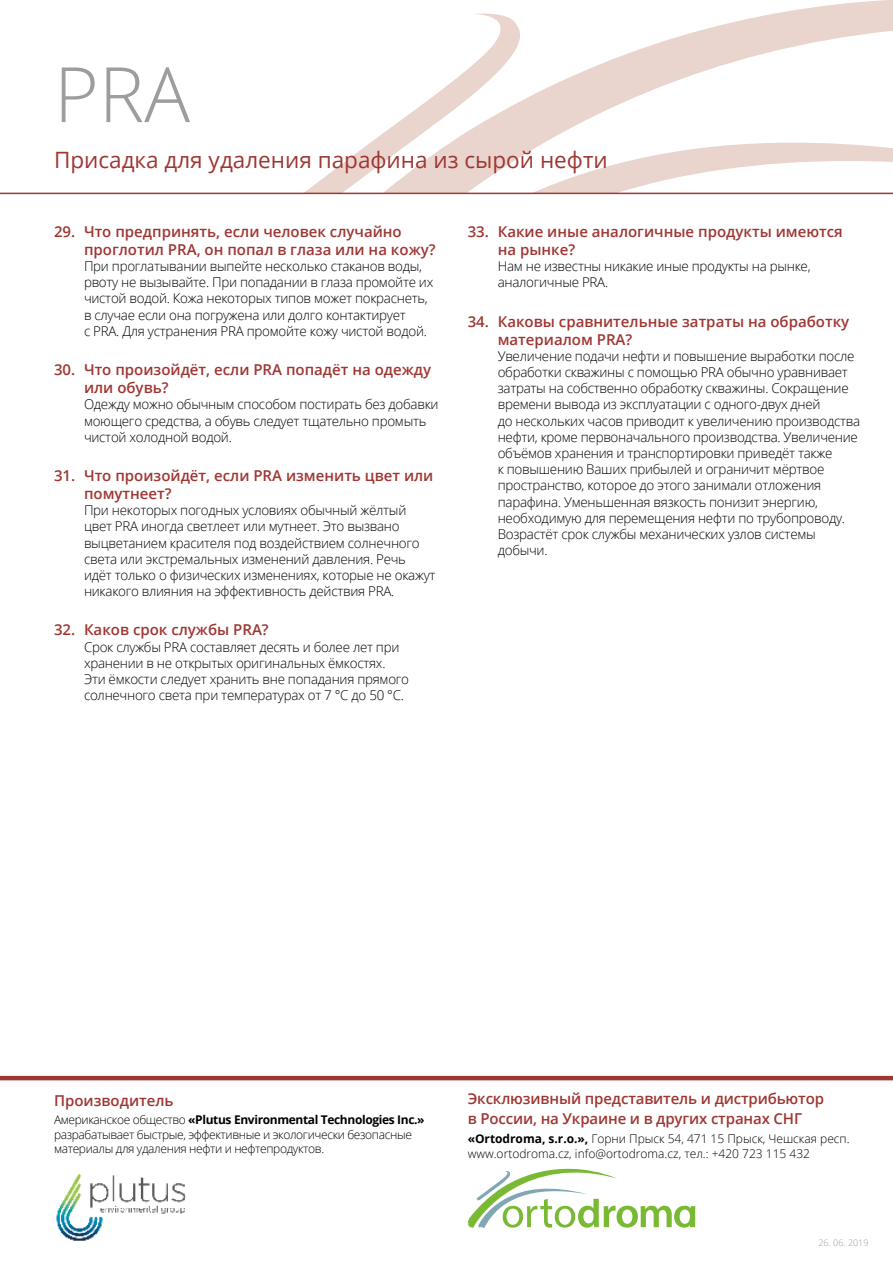
<style>
.page{position:relative;width:893px;height:1263px;background:#fff}
.page>*{position:absolute;margin:0;border:0;box-sizing:border-box;transform-origin:0 0}
.t1{font:300 76.5px "Open Sans";color:#9d9d9c}
.t2{font:22.5px "Open Sans";color:#9e3632}
.t3{font:600 15px/18px "Open Sans";color:#9e3632}
.t4{font:300 13.5px/16.2px "Open Sans";letter-spacing:-.02em;color:#000}
.t5{font:300 12px/14.4px "Open Sans";letter-spacing:-.03em;color:#000}
.t6{font:300 12px/14.4px "Open Sans";color:#000}
.t7{font:300 9px "Open Sans";color:#9d9d9c}
.s1{font-weight:700}
</style>
<div class="page">
<svg style="left:475px;top:0;width:418px;height:14px"></svg>
<svg style="left:302px;top:14px;width:591px;height:179px"></svg>
<hr style="left:0;top:1076px;width:893px;height:4px;background:#9e3632">
<hr style="left:0;top:193px;width:893px;height:1px;background:#9e3632">
<svg style="left:468px;top:1168px;width:227px;height:60px"></svg>
<img style="left:56px;top:1174px;width:130px;height:67px">
<h1 class="t1" style="left:54px;top:42px;width:138px">PRA</h1>
<h2 class="t2" style="left:54px;top:145px;width:555px">Присадка для удаления парафина из сырой нефти</h2>
<p class="t3" style="left:84px;top:222px;width:353px;text-indent:-30px">29. Что предпринять, если человек случайно проглотил PRA, он попал в глаза или на кожу?</p>
<p class="t4" style="left:84px;top:258px;width:351px">При проглатывании выпейте несколько стаканов воды, рвоту не вызывайте. При попадании в глаза промойте их чистой водой. Кожа некоторых типов может покраснеть, в случае если она погружена или долго контактирует<br>с PRA. Для устранения PRA промойте кожу чистой водой.</p>
<p class="t3" style="left:84px;top:360px;width:349px;text-indent:-30px">30. Что произойдёт, если PRA попадёт на одежду или обувь?</p>
<p class="t4" style="left:84px;top:396px;width:356px">Одежду можно обычным способом постирать без добавки моющего средства, а обувь следует тщательно промыть чистой холодной водой.</p>
<p class="t3" style="left:84px;top:466px;width:351px;text-indent:-30px">31. Что произойдёт, если PRA изменить цвет или помутнеет?</p>
<p class="t4" style="left:84px;top:502px;width:353px">При некоторых погодных условиях обычный жёлтый цвет PRA иногда светлеет или мутнеет. Это вызвано выцветанием красителя под воздействием солнечного света или экстремальных изменений давления. Речь идёт только о физических изменениях, которые не окажут никакого влияния на эффективность действия PRA.</p>
<p class="t3" style="left:54px;top:621px;width:216px">32. Каков срок службы PRA?</p>
<p class="t4" style="left:84px;top:638px;width:327px">Срок службы PRA составляет десять и более лет при хранении в не открытых оригинальных ёмкостях.<br>Эти ёмкости следует хранить вне попадания прямого солнечного света при температурах от 7 °C до 50 °C.</p>
<p class="t3" style="left:498px;top:222px;width:347px;text-indent:-30px">33. Какие иные аналогичные продукты имеются на рынке?</p>
<p class="t4" style="left:498px;top:258px;width:314px">Нам не известны никакие иные продукты на рынке, аналогичные PRA.</p>
<p class="t3" style="left:498px;top:312px;width:353px;text-indent:-30px">34. Каковы сравнительные затраты на обработку материалом PRA?</p>
<p class="t4" style="left:498px;top:347px;width:364px">Увеличение подачи нефти и повышение выработки после обработки скважины с помощью PRA обычно уравнивает затраты на собственно обработку скважины. Сокращение времени вывода из эксплуатации с одного-двух дней<br>до нескольких часов приводит к увеличению производства нефти, кроме первоначального производства. Увеличение объёмов хранения и транспортировки приведёт также<br>к повышению Ваших прибылей и ограничит мёртвое пространство, которое до этого занимали отложения парафина. Уменьшенная вязкость понизит энергию, необходимую для перемещения нефти по трубопроводу.<br>Возрастёт срок службы механических узлов системы добычи.</p>
<p class="t3" style="left:54px;top:1091px;width:121px">Производитель</p>
<p class="t5" style="left:54px;top:1112px;width:372px">Американское общество <span class="s1">«Plutus Environmental Technologies Inc.» </span>разрабатывает быстрые, эффективные и экологически безопасные материалы для удаления нефти и нефтепродуктов.</p>
<p class="t3" style="left:468px;top:1089px;width:358px;line-height:19.8px">Эксклюзивный представитель и дистрибьютор в России, на Украине и в других странах СНГ</p>
<p class="t6" style="left:468px;top:1131px;width:383px"><span class="s1">«Ortodroma, s.r.o.»,</span> Горни Прыск 54, 471 15 Прыск, Чешская респ. www.ortodroma.cz, info@ortodroma.cz, тел.: +420 723 115 432</p>
<p class="t7" style="left:818px;top:1237px;width:52px">26. 06. 2019</p>
</div>
